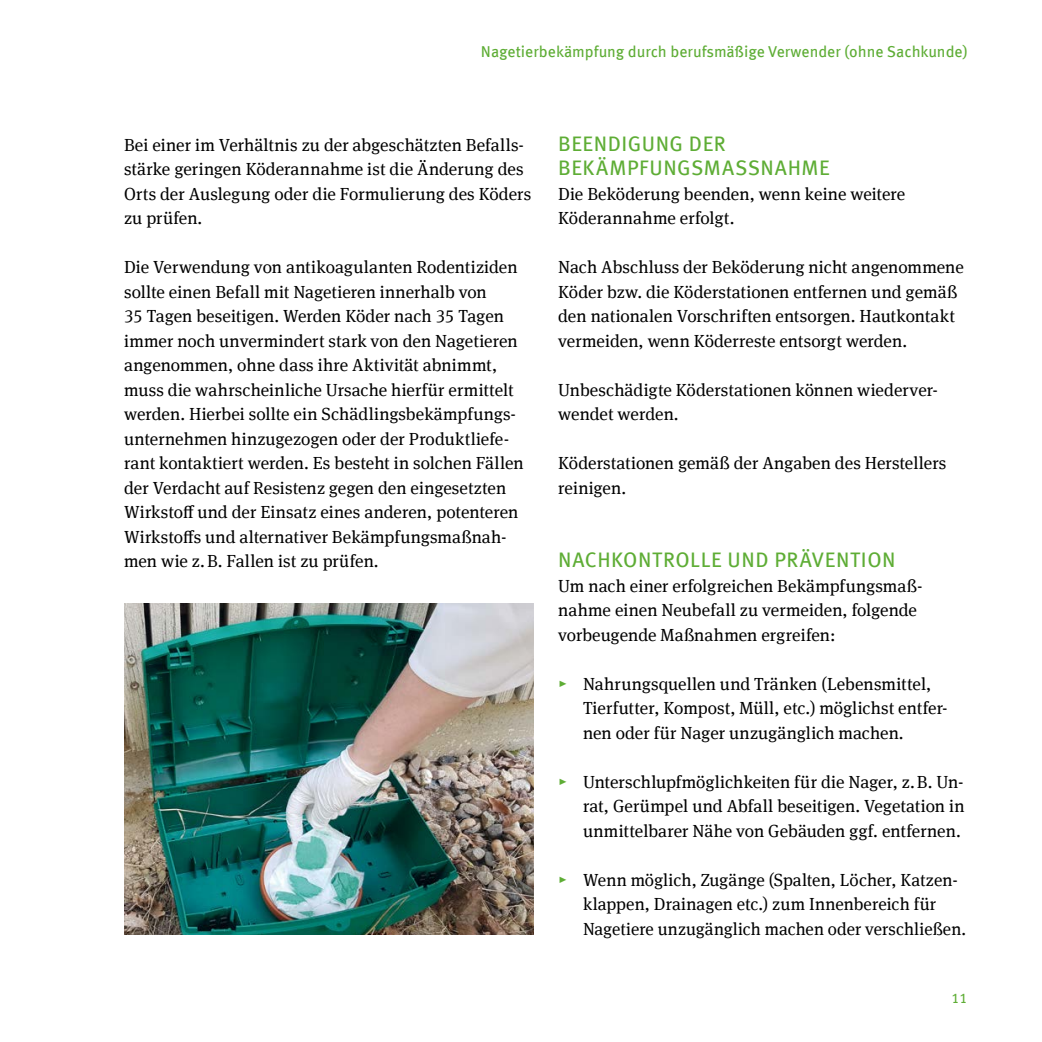
<style>
.page{position:relative;width:1042px;height:1042px;background:#fff}
.page>*{position:absolute;margin:0;border:0;box-sizing:border-box;transform-origin:0 0}
.t1{font:21px/24.5px "Meta Offc";letter-spacing:.025em;color:#5ead35}
.t2{font:17.5px/24.5px "Meta Serif Offc";letter-spacing:.005em;color:#000}
.t3{font:15.75px "Meta Offc";color:#5ead35}
.t4{font:14px "Meta Offc";color:#5ead35}
.s1{color:#5ead35}
</style>
<div class="page">
<img style="left:124px;top:604px;width:409px;height:330px">
<p class="t3" style="left:481px;top:42px;width:488px">Nagetierbekämpfung durch berufsmäßige Verwender (ohne Sachkunde)</p>
<p class="t2" style="left:124px;top:133px;width:409px">Bei einer im Verhältnis zu der abgeschätzten Befalls&shy;stärke geringen Köderannahme ist die Änderung des Orts der Auslegung oder die Formulierung des Köders zu prüfen.</p>
<p class="t2" style="left:124px;top:255px;width:401px">Die Verwendung von antikoagulanten Rodentiziden sollte einen Befall mit Nagetieren innerhalb von<br>35 Tagen beseitigen. Werden Köder nach 35 Tagen immer noch unvermindert stark von den Nagetieren angenommen, ohne dass ihre Aktivität abnimmt, muss die wahrscheinliche Ursache hierfür ermittelt werden. Hierbei sollte ein Schädlingsbekämpfungs&shy;unternehmen hinzugezogen oder der Produktliefe&shy;rant kontaktiert werden. Es besteht in solchen Fällen der Verdacht auf Resistenz gegen den eingesetzten Wirkstoff und der Einsatz eines anderen, potenteren Wirkstoffs und alternativer Bekämpfungsmaßnah&shy;men wie z.B. Fallen ist zu prüfen.</p>
<p class="t1" style="left:558px;top:131px;width:273px">BEENDIGUNG DER<br>BEKÄMPFUNGSMASSNAHME</p>
<p class="t2" style="left:558px;top:182px;width:349px">Die Beköderung beenden, wenn keine weitere<br>Köderannahme erfolgt.</p>
<p class="t2" style="left:558px;top:255px;width:407px">Nach Abschluss der Beköderung nicht angenommene Köder bzw. die Köderstationen entfernen und gemäß den nationalen Vorschriften entsorgen. Hautkontakt vermeiden, wenn Köderreste entsorgt werden.</p>
<p class="t2" style="left:558px;top:378px;width:381px">Unbeschädigte Köderstationen können wiederver&shy;wendet werden.</p>
<p class="t2" style="left:558px;top:451px;width:390px">Köderstationen gemäß der Angaben des Herstellers reinigen.</p>
<p class="t1" style="left:558px;top:548px;width:339px">NACHKONTROLLE UND PRÄVENTION</p>
<p class="t2" style="left:558px;top:574px;width:364px">Um nach einer erfolgreichen Bekämpfungsmaß&shy;nahme einen Neubefall zu vermeiden, folgende vorbeugende Maßnahmen ergreifen:</p>
<p class="t2" style="left:583px;top:672px;width:366px;text-indent:-25px"><span class="s1">▸</span> Nahrungsquellen und Tränken (Lebensmittel,<br>Tierfutter, Kompost, Müll, etc.) möglichst entfer&shy;nen oder für Nager unzugänglich machen.</p>
<p class="t2" style="left:583px;top:770px;width:383px;text-align:justify;text-indent:-25px"><span class="s1">▸</span> Unterschlupfmöglichkeiten für die Nager, z.B. Un&shy;rat, Gerümpel und Abfall beseitigen. Vegetation in unmittelbarer Nähe von Gebäuden ggf. entfernen.</p>
<p class="t2" style="left:583px;top:868px;width:384px;text-indent:-25px"><span class="s1">▸</span> Wenn möglich, Zugänge (Spalten, Löcher, Katzen&shy;klappen, Drainagen etc.) zum Innenbereich für<br>Nagetiere unzugänglich machen oder verschließen.</p>
<p class="t4" style="left:951px;top:990px;width:17px">11</p>
</div>
